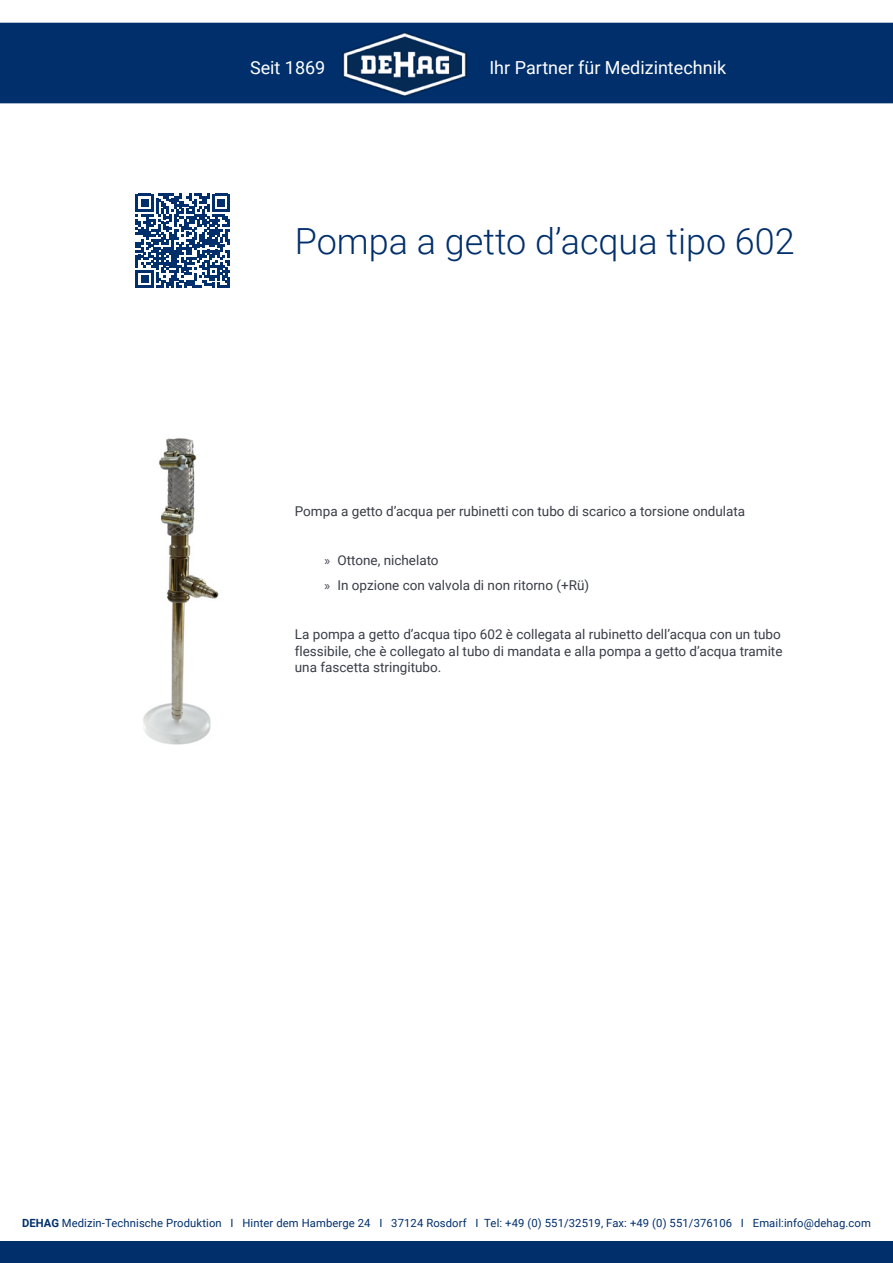
<style>
.page{position:relative;width:893px;height:1263px;background:#fff}
.page>*{position:absolute;margin:0;border:0;box-sizing:border-box;transform-origin:0 0}
.t1{font:300 36px "Roboto";color:#002f6c}
.t2{font:18px "Roboto";color:#fff}
.t3{font:13.5px/16.2px "Roboto";color:#393d47}
.t4{font:11.25px "Roboto";letter-spacing:.01em;color:#002f6c}
.s1{font-family:"Myriad Pro"}
.s2{font-weight:700}
</style>
<div class="page">
<div style="left:0;top:1242px;width:893px;height:21px;background:#002f6c"></div>
<div style="left:0;top:23px;width:893px;height:80px;background:#002f6c"></div>
<img style="left:342px;top:31px;width:124px;height:66px">
<svg style="left:136px;top:194px;width:94px;height:94px"></svg>
<img style="left:143px;top:438px;width:76px;height:307px">
<h2 class="t2" style="left:250px;top:55px;width:77px">Seit 1869</h2>
<h2 class="t2" style="left:489px;top:55px;width:238px">Ihr Partner für Medizintechnik</h2>
<h1 class="t1" style="left:295px;top:216px;width:501px">Pompa a getto d’acqua tipo 602</h1>
<p class="t3" style="left:295px;top:502px;width:452px">Pompa a getto d’acqua per rubinetti con tubo di scarico a torsione ondulata</p>
<p class="t3" style="left:325px;top:548px;width:266px;line-height:24.8px"><span class="s1">»</span> Ottone, nichelato<br><span class="s1">»</span> In opzione con valvola di non ritorno (+Rü)</p>
<p class="t3" style="left:295px;top:626px;width:489px">La pompa a getto d’acqua tipo 602 è collegata al rubinetto dell’acqua con un tubo flessibile, che è collegato al tubo di mandata e alla pompa a getto d’acqua tramite una fascetta stringitubo.</p>
<p class="t4" style="left:22px;top:1215px;width:850px"><span class="s2">DEHAG</span> Medizin-Technische Produktion I Hinter dem Hamberge 24 I 37124 Rosdorf I Tel: +49 (0) 551/32519, Fax: +49 (0) 551/376106 I Email:info@dehag.com</p>
</div>
